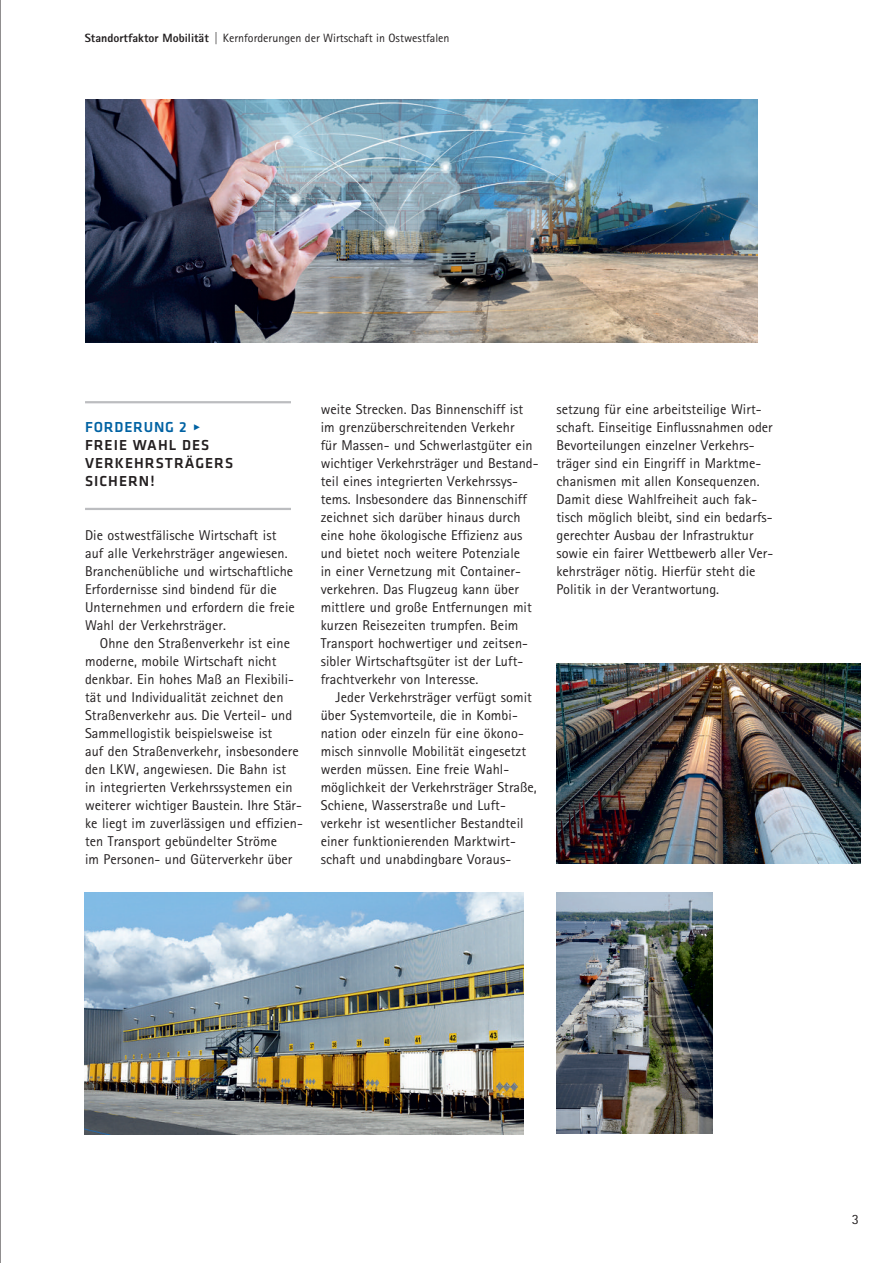
<style>
.page{position:relative;width:893px;height:1263px;background:#fff}
.page>*{position:absolute;margin:0;border:0;box-sizing:border-box;transform-origin:0 0}
.t1{font:500 15px/18px "Klavika";letter-spacing:.065em;color:#231f20}
.t2{font:14.25px/18px "Rotis Sans Serif Std";letter-spacing:.005em;color:#231f20}
.t3{font:12px "Rotis Sans Serif Std";color:#231f20}
.s1{font-weight:800}
.s2{color:#0062a3}
.s3{font-family:"Scala";font-weight:400;font-size:12px;color:#0062a3}
</style>
<div class="page">
<hr style="left:0;top:0;width:1px;height:1263px;background:#231f20">
<hr style="left:85px;top:401px;width:206px;height:2px;background:#bcbdc0">
<hr style="left:85px;top:508px;width:206px;height:2px;background:#bcbdc0">
<img style="left:556px;top:664px;width:304px;height:200px">
<img style="left:85px;top:100px;width:673px;height:242px">
<img style="left:85px;top:893px;width:438px;height:241px">
<img style="left:556px;top:892px;width:157px;height:241px">
<p class="t3" style="left:85px;top:34px;width:366px"><span class="s1">Standortfaktor Mobilität</span> | Kernforderungen der Wirtschaft in Ostwestfalen</p>
<p class="t1" style="left:85px;top:419px;width:150px"><span class="s2">FORDERUNG 2</span> <span class="s3">Ω<br></span>FREIE WAHL DES<br>VERKEHRSTRÄGERS<br>SICHERN!</p>
<p class="t2" style="left:85px;top:528px;width:211px">Die ostwestfälische Wirtschaft ist auf alle Verkehrsträger angewiesen.<br>Branchenübliche und wirtschaftliche Erfordernisse sind bindend für die Unternehmen und erfordern die freie Wahl der Verkehrsträger.</p>
<p class="t2" style="left:85px;top:636px;width:219px;text-indent:15px">Ohne den Straßenverkehr ist eine moderne, mobile Wirtschaft nicht denkbar. Ein hohes Maß an Flexibili&shy;tät und Individualität zeichnet den Straßenverkehr aus. Die Verteil- und Sammellogistik beispielsweise ist<br>auf den Straßenverkehr, insbesondere den LKW, angewiesen. Die Bahn ist<br>in integrierten Verkehrssystemen ein weiterer wichtiger Baustein. Ihre Stär&shy;ke liegt im zuverlässigen und effizien&shy;ten Transport gebündelter Ströme<br>im Personen- und Güterverkehr über</p>
<p class="t2" style="left:321px;top:402px;width:219px">weite Strecken. Das Binnenschiff ist im grenzüberschreitenden Verkehr<br>für Massen- und Schwerlastgüter ein wichtiger Verkehrsträger und Bestand&shy;teil eines integrierten Verkehrssys&shy;tems. Insbesondere das Binnenschiff zeichnet sich darüber hinaus durch eine hohe ökologische Effizienz aus und bietet noch weitere Potenziale<br>in einer Vernetzung mit Container&shy;verkehren. Das Flugzeug kann über mittlere und große Entfernungen mit kurzen Reisezeiten trumpfen. Beim Transport hochwertiger und zeitsen&shy;sibler Wirtschaftsgüter ist der Luft&shy;frachtverkehr von Interesse.</p>
<p class="t2" style="left:321px;top:690px;width:217px;text-indent:15px">Jeder Verkehrsträger verfügt somit über Systemvorteile, die in Kombi&shy;nation oder einzeln für eine ökono&shy;misch sinnvolle Mobilität eingesetzt werden müssen. Eine freie Wahl&shy;möglichkeit der Verkehrsträger Straße, Schiene, Wasserstraße und Luft&shy;verkehr ist wesentlicher Bestandteil einer funktionierenden Marktwirt&shy;schaft und unabdingbare Voraus-</p>
<p class="t2" style="left:556px;top:402px;width:218px">setzung für eine arbeitsteilige Wirt&shy;schaft. Einseitige Einflussnahmen oder Bevorteilungen einzelner Verkehrs&shy;träger sind ein Eingriff in Marktme&shy;chanismen mit allen Konsequenzen.<br>Damit diese Wahlfreiheit auch fak&shy;tisch möglich bleibt, sind ein bedarfs&shy;gerechter Ausbau der Infrastruktur sowie ein fairer Wettbewerb aller Ver&shy;kehrsträger nötig. Hierfür steht die Politik in der Verantwortung.</p>
<p class="t2" style="left:852px;top:1212px;width:9px">3</p>
</div>
